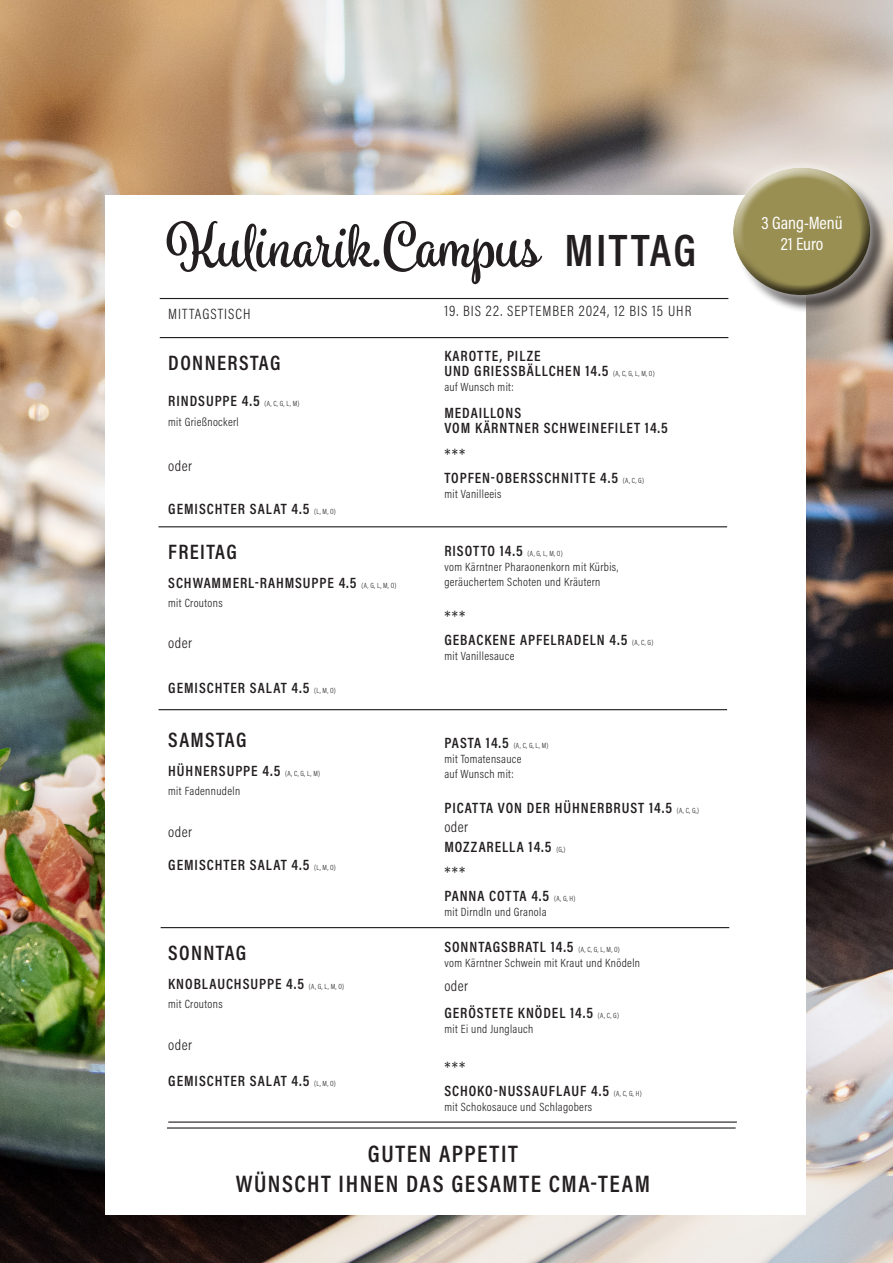
<style>
.page{position:relative;width:893px;height:1263px;background:#fff}
.page>*{position:absolute;margin:0;border:0;box-sizing:border-box;transform-origin:0 0}
.t1{font:700 60px "Spumante";color:#231f20}
.t2{font:600 24px "Acumin Pro Cond";letter-spacing:.065em;color:#231f20}
.t3{font:600 21px "Acumin Pro Cond";letter-spacing:.065em;color:#231f20}
.t4{font:300 19.5px "Acumin Pro Cond";color:#231f20}
.t5{font:18px/21.6px "Acumin Pro Cond";color:#fff;text-align:center}
.t6{font:600 15px/15px "Acumin Pro Cond";letter-spacing:.065em;color:#231f20}
.t7{font:300 15px "Acumin Pro Cond";letter-spacing:.06em;color:#231f20}
.t8{font:300 12px/15px "Acumin Pro Cond";letter-spacing:.03em;color:#231f20}
.t9{font:300 7.5px "Acumin Pro Cond";color:#231f20}
.s1{font-family:"Acumin Pro Cond";font-weight:600;font-size:45.75px}
.s2{font-weight:300;font-size:7.5px}
.s3{font-weight:600;font-size:15px}
</style>
<div class="page">
<img style="left:0;top:0;width:893px;height:1263px">
<div style="left:105px;top:196px;width:701px;height:1019px;background:#fff"></div>
<hr style="left:160px;top:337px;width:568px;height:1px;background:#231f20">
<hr style="left:160px;top:298px;width:568px;height:1px;background:#231f20">
<hr style="left:161px;top:927px;width:568px;height:1px;background:#231f20">
<hr style="left:168px;top:1121px;width:569px;height:2px;background:#231f20">
<hr style="left:158px;top:526px;width:569px;height:1px;background:#231f20">
<hr style="left:158px;top:709px;width:569px;height:1px;background:#231f20">
<hr style="left:167px;top:1127px;width:569px;height:1px;background:#231f20">
<div style="left:735px;top:170px;width:154px;height:144px;background:#231f20;opacity:.75"></div>
<div style="left:724px;top:158px;width:156px;height:147px;background:#fff;opacity:.75"></div>
<div style="left:730px;top:164px;width:139px;height:102px;background:#fff;opacity:.75"></div>
<div style="left:732px;top:189px;width:139px;height:107px;background:#231f20;opacity:.75"></div>
<p class="t1" style="left:167px;top:210px;width:531px">Kulinarik.Campus <span class="s1">MITTAG</span></p>
<p class="t7" style="left:168px;top:305px;width:84px">MITTAGSTISCH</p>
<p class="t3" style="left:168px;top:349px;width:114px">DONNERSTAG</p>
<p class="t6" style="left:168px;top:393px;width:133px">RINDSUPPE 4.5 <span class="s2">(A, C, G, L, M)</span></p>
<p class="t8" style="left:168px;top:414px;width:72px">mit Grießnockerl</p>
<p class="t7" style="left:168px;top:456px;width:25px">oder</p>
<p class="t6" style="left:168px;top:501px;width:169px">GEMISCHTER SALAT 4.5 <span class="s2">(L, M, O)</span></p>
<p class="t3" style="left:168px;top:538px;width:70px">FREITAG</p>
<p class="t6" style="left:168px;top:575px;width:230px">SCHWAMMERL-RAHMSUPPE 4.5 <span class="s2">(A, G, L, M, O)</span></p>
<p class="t8" style="left:168px;top:595px;width:56px">mit Croutons</p>
<p class="t7" style="left:168px;top:633px;width:25px">oder</p>
<p class="t6" style="left:168px;top:680px;width:169px">GEMISCHTER SALAT 4.5 <span class="s2">(L, M, O)</span></p>
<p class="t3" style="left:168px;top:726px;width:80px">SAMSTAG</p>
<p class="t6" style="left:168px;top:763px;width:153px">HÜHNERSUPPE 4.5 <span class="s2">(A, C, G, L, M)</span></p>
<p class="t8" style="left:168px;top:783px;width:73px">mit Fadennudeln</p>
<p class="t7" style="left:168px;top:823px;width:25px">oder</p>
<p class="t6" style="left:168px;top:857px;width:169px">GEMISCHTER SALAT 4.5 <span class="s2">(L, M, O)</span></p>
<p class="t7" style="left:444px;top:301px;width:249px">19. BIS 22. SEPTEMBER 2024, 12 BIS 15 UHR</p>
<p class="t6" style="left:444px;top:348px;width:212px">KAROTTE, PILZE<br>UND GRIESSBÄLLCHEN 14.5 <span class="s2">(A, C, G, L, M, O)</span></p>
<p class="t8" style="left:444px;top:379px;width:71px">auf Wunsch mit:</p>
<p class="t6" style="left:444px;top:405px;width:78px">MEDAILLONS</p>
<p class="t6" style="left:444px;top:420px;width:225px">VOM KÄRNTNER SCHWEINEFILET 14.5</p>
<p class="t4" style="left:444px;top:442px;width:23px">***</p>
<p class="t6" style="left:444px;top:470px;width:201px">TOPFEN-OBERSSCHNITTE 4.5 <span class="s2">(A, C, G)</span></p>
<p class="t8" style="left:444px;top:486px;width:59px">mit Vanilleeis</p>
<p class="t6" style="left:444px;top:543px;width:120px">RISOTTO 14.5 <span class="s2">(A, G, L, M, O)</span></p>
<p class="t8" style="left:444px;top:559px;width:175px">vom Kärntner Pharaonenkorn mit Kürbis, geräuchertem Schoten und Kräutern</p>
<p class="t4" style="left:444px;top:604px;width:23px">***</p>
<p class="t6" style="left:444px;top:632px;width:210px">GEBACKENE APFELRADELN 4.5 <span class="s2">(A, C, G)</span></p>
<p class="t8" style="left:444px;top:648px;width:72px">mit Vanillesauce</p>
<p class="t9" style="left:444px;top:741px;width:106px"><span class="s3">PASTA 14.5</span> (A, C, G, L, M)</p>
<p class="t8" style="left:444px;top:751px;width:79px">mit Tomatensauce</p>
<p class="t8" style="left:444px;top:766px;width:71px">auf Wunsch mit:</p>
<p class="t6" style="left:444px;top:800px;width:256px">PICATTA VON DER HÜHNERBRUST 14.5 <span class="s2">(A, C, G,)</span></p>
<p class="t7" style="left:444px;top:817px;width:25px">oder</p>
<p class="t6" style="left:444px;top:839px;width:123px">MOZZARELLA 14.5 <span class="s2">(G,)</span></p>
<p class="t4" style="left:444px;top:861px;width:23px">***</p>
<p class="t6" style="left:444px;top:888px;width:133px">PANNA COTTA 4.5 <span class="s2">(A, G, H)</span></p>
<p class="t8" style="left:444px;top:904px;width:104px">mit Dirndln und Granola</p>
<p class="t6" style="left:444px;top:939px;width:177px">SONNTAGSBRATL 14.5 <span class="s2">(A, C, G, L, M, O)</span></p>
<p class="t8" style="left:444px;top:955px;width:197px">vom Kärntner Schwein mit Kraut und Knödeln</p>
<p class="t7" style="left:444px;top:976px;width:25px">oder</p>
<p class="t6" style="left:444px;top:1005px;width:176px">GERÖSTETE KNÖDEL 14.5 <span class="s2">(A, C, G)</span></p>
<p class="t8" style="left:444px;top:1021px;width:90px">mit Ei und Junglauch</p>
<p class="t4" style="left:444px;top:1056px;width:23px">***</p>
<p class="t6" style="left:444px;top:1083px;width:199px">SCHOKO-NUSSAUFLAUF 4.5 <span class="s2">(A, C, G, H)</span></p>
<p class="t8" style="left:444px;top:1099px;width:149px">mit Schokosauce und Schlagobers</p>
<p class="t2" style="left:368px;top:1138px;width:151px">GUTEN APPETIT</p>
<p class="t2" style="left:236px;top:1168px;width:416px">WÜNSCHT IHNEN DAS GESAMTE CMA-TEAM</p>
<p class="t3" style="left:168px;top:939px;width:80px">SONNTAG</p>
<p class="t6" style="left:168px;top:976px;width:177px">KNOBLAUCHSUPPE 4.5 <span class="s2">(A, G, L, M, O)</span></p>
<p class="t8" style="left:168px;top:996px;width:56px">mit Croutons</p>
<p class="t7" style="left:168px;top:1036px;width:25px">oder</p>
<p class="t6" style="left:168px;top:1073px;width:169px">GEMISCHTER SALAT 4.5 <span class="s2">(L, M, O)</span></p>
<p class="t5" style="left:761px;top:211px;width:83px">3 Gang-Menü<br>21 Euro</p>
</div>
